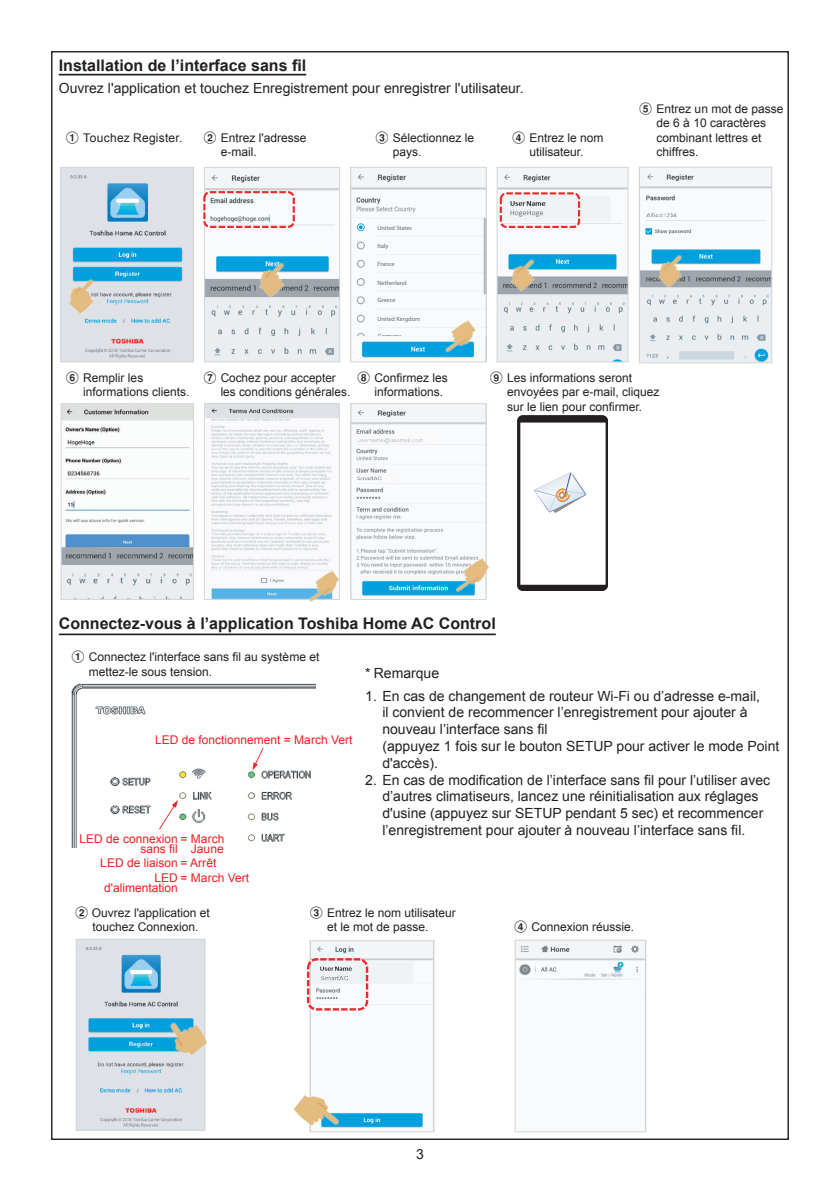
<style>
.page{position:relative;width:840px;height:1191px;background:#fff}
.page>*{position:absolute;margin:0;border:0;box-sizing:border-box;transform-origin:0 0}
.Caution{font:700 16px "Arial";color:#231f20}
.Caution-2{font:14px/16.8px "Arial";color:#231f20}
.Caution-3{font:12px/14.4px "Arial";color:#231f20}
.Caution-4{font:12px/10px "Arial";color:#ee1d23}
.Caution-5{font:12px "Arial";letter-spacing:.02em;color:#231f20}
.t1{font:6.2px "Myriad Pro";color:#636b6f}
.s1{font-family:"Circl Posi A"}
</style>
<div class="page">
<hr style="left:59px;top:74px;width:247px;height:1px;background:#231f20">
<img style="left:352px;top:405px;width:132px;height:192px">
<img style="left:356px;top:436px;width:80px;height:8px">
<img style="left:517px;top:416px;width:90px;height:175px">
<img style="left:533px;top:471px;width:52px;height:43px">
<img style="left:640px;top:169px;width:129px;height:192px">
<img style="left:640px;top:242px;width:60px;height:60px">
<img style="left:640px;top:258px;width:1px;height:30px">
<img style="left:642px;top:204px;width:82px;height:15px">
<img style="left:645px;top:212px;width:31px;height:6px">
<div style="left:638px;top:167px;width:133px;height:196px;border:1px solid #d1d6d8"></div>
<img style="left:206px;top:405px;width:132px;height:193px">
<div style="left:204px;top:403px;width:136px;height:197px;border:1px solid #d1d6d8"></div>
<div style="left:350px;top:403px;width:136px;height:197px;border:1px solid #d1d6d8"></div>
<img style="left:293px;top:556px;width:61px;height:46px">
<svg style="left:354px;top:573px;width:1px;height:27px"></svg>
<img style="left:356px;top:474px;width:39px;height:7px">
<img style="left:356px;top:476px;width:26px;height:5px">
<img style="left:356px;top:437px;width:67px;height:6px">
<img style="left:62px;top:169px;width:130px;height:191px">
<img style="left:62px;top:265px;width:52px;height:64px">
<img style="left:114px;top:280px;width:1px;height:32px">
<div style="left:60px;top:167px;width:134px;height:195px;border:1px solid #d1d6d8"></div>
<img style="left:352px;top:169px;width:132px;height:167px">
<div style="left:376px;top:331px;width:29px;height:10px;background:#f9fafb"></div>
<img style="left:356px;top:336px;width:73px;height:22px">
<img style="left:429px;top:305px;width:58px;height:58px">
<svg style="left:454px;top:305px;width:29px;height:1px"></svg>
<div style="left:350px;top:167px;width:136px;height:195px;border:1px solid #d1d6d8"></div>
<img style="left:206px;top:169px;width:132px;height:191px">
<img style="left:240px;top:248px;width:64px;height:65px">
<img style="left:304px;top:264px;width:1px;height:32px">
<img style="left:257px;top:313px;width:32px;height:1px">
<div style="left:204px;top:167px;width:136px;height:195px;border:1px solid #d1d6d8"></div>
<div style="left:203px;top:191px;width:92px;height:37px;border:2px dashed #ec2a2d;border-radius:6px"></div>
<img style="left:498px;top:169px;width:128px;height:191px">
<div style="left:499px;top:192px;width:80px;height:36px;border:2px dashed #ec2a2d;border-radius:6px"></div>
<img style="left:498px;top:246px;width:54px;height:59px">
<img style="left:552px;top:260px;width:1px;height:30px">
<img style="left:509px;top:305px;width:30px;height:1px">
<div style="left:496px;top:167px;width:132px;height:195px;border:1px solid #d1d6d8"></div>
<div style="left:376px;top:223px;width:38px;height:8px;background:#f9fafb"></div>
<div style="left:376px;top:241px;width:38px;height:8px;background:#f9fafb"></div>
<div style="left:376px;top:259px;width:38px;height:8px;background:#f9fafb"></div>
<div style="left:376px;top:278px;width:38px;height:8px;background:#f9fafb"></div>
<div style="left:376px;top:296px;width:38px;height:8px;background:#f9fafb"></div>
<div style="left:376px;top:314px;width:46px;height:8px;background:#f9fafb"></div>
<svg style="left:61px;top:403px;width:133px;height:197px"></svg>
<img style="left:440px;top:571px;width:47px;height:29px">
<img style="left:483px;top:542px;width:7px;height:29px">
<img style="left:440px;top:542px;width:43px;height:34px">
<hr style="left:59px;top:633px;width:436px;height:2px;background:#231f20">
<img style="left:72px;top:683px;width:243px;height:164px">
<svg style="left:180px;top:771px;width:6px;height:6px"></svg>
<svg style="left:252px;top:747px;width:11px;height:23px"></svg>
<svg style="left:159px;top:800px;width:19px;height:29px"></svg>
<img style="left:516px;top:941px;width:128px;height:56px">
<img style="left:311px;top:940px;width:124px;height:191px">
<img style="left:318px;top:972px;width:69px;height:12px">
<img style="left:319px;top:974px;width:29px;height:7px">
<div style="left:309px;top:940px;width:124px;height:192px;border:1px solid #d1d6d8"></div>
<div style="left:514px;top:939px;width:132px;height:193px;border:1px solid #d1d6d8"></div>
<img style="left:78px;top:940px;width:125px;height:188px">
<div style="left:76px;top:938px;width:129px;height:192px;border:1px solid #d1d6d8"></div>
<img style="left:150px;top:998px;width:47px;height:79px">
<img style="left:179px;top:1040px;width:28px;height:37px">
<img style="left:197px;top:998px;width:9px;height:42px">
<img style="left:354px;top:1084px;width:1px;height:40px">
<img style="left:308px;top:1070px;width:46px;height:70px">
<img style="left:293px;top:1095px;width:15px;height:19px">
<img style="left:273px;top:1114px;width:47px;height:26px">
<img style="left:273px;top:1114px;width:1px;height:22px">
<div style="left:307px;top:958px;width:61px;height:52px;border:2px dashed #ec2a2d;border-radius:8px"></div>
<svg style="left:553px;top:486px;width:18px;height:18px"></svg>
<p class="Caution" style="left:59px;top:54px;width:249px">Installation de l’interface sans fil</p>
<p class="Caution-2" style="left:59px;top:80px;width:466px">Ouvrez l'application et touchez Enregistrement pour enregistrer l'utilisateur.</p>
<p class="Caution-5" style="left:66px;top:129px;width:118px"><span class="s1">1</span> Touchez Register.</p>
<p class="Caution-3" style="left:220px;top:130px;width:87px;text-indent:-17px"><span class="s1">2</span> Entrez l'adresse e-mail.</p>
<p class="Caution-3" style="left:392px;top:130px;width:83px;text-indent:-17px"><span class="s1">3</span> Sélectionnez le pays.</p>
<p class="Caution-3" style="left:512px;top:130px;width:93px;text-align:center"><span class="s1">4</span> Entrez le nom utilisateur.</p>
<p class="t1" style="left:377px;top:224px;width:36px">United States</p>
<p class="t1" style="left:377px;top:242px;width:13px">Italy</p>
<p class="t1" style="left:377px;top:260px;width:19px">France</p>
<p class="t1" style="left:377px;top:279px;width:31px">Netherland</p>
<p class="t1" style="left:377px;top:296px;width:20px">Greece</p>
<p class="t1" style="left:377px;top:315px;width:44px">United Kingdom</p>
<p class="t1" style="left:377px;top:332px;width:25px">Germany</p>
<p class="Caution-3" style="left:656px;top:101px;width:128px;text-indent:-17px"><span class="s1">5</span> Entrez un mot de passe de 6 à 10 caractères combinant lettres et chiffres.</p>
<p class="Caution-3" style="left:83px;top:371px;width:108px;text-indent:-17px"><span class="s1">6</span> Remplir les informations clients.</p>
<p class="Caution-3" style="left:374px;top:371px;width:75px;text-indent:-17px"><span class="s1">8</span> Confirmez les informations.</p>
<p class="Caution-3" style="left:220px;top:371px;width:131px;text-indent:-17px"><span class="s1">7</span> Cochez pour accepter les conditions générales.</p>
<p class="Caution-3" style="left:507px;top:371px;width:154px;text-indent:-17px"><span class="s1">9</span> Les informations seront envoyées par e-mail, cliquez sur le lien pour confirmer.</p>
<p class="Caution" style="left:59px;top:613px;width:438px">Connectez-vous à l’application Toshiba Home AC Control</p>
<p class="Caution-3" style="left:89px;top:650px;width:232px;text-indent:-17px"><span class="s1">1</span> Connectez l'interface sans fil au système et mettez-le sous tension.</p>
<p class="Caution-2" style="left:365px;top:665px;width:75px">* Remarque</p>
<p class="Caution-2" style="left:382px;top:687px;width:379px;text-indent:-17px">1. En cas de changement de routeur Wi-Fi ou d’adresse e-mail, il convient de recommencer l’enregistrement pour ajouter à nouveau l’interface sans fil</p>
<p class="Caution-2" style="left:382px;top:738px;width:398px">(appuyez 1 fois sur le bouton SETUP pour activer le mode Point d'accès).</p>
<p class="Caution-2" style="left:382px;top:771px;width:389px;text-indent:-17px">2. En cas de modification de l’interface sans fil pour l’utiliser avec d’autres climatiseurs, lancez une réinitialisation aux réglages d'usine (appuyez sur SETUP pendant 5 sec) et recommencer l’enregistrement pour ajouter à nouveau l’interface sans fil.</p>
<p class="Caution-4" style="left:155px;top:734px;width:199px">LED de fonctionnement = March Vert</p>
<p class="Caution-4" style="left:140px;top:834px;width:85px;text-indent:-61px">LED de connexion = March sans fil</p>
<p class="Caution-4" style="left:191px;top:844px;width:34px">Jaune</p>
<p class="Caution-4" style="left:100px;top:858px;width:117px">LED de liaison = Arrêt</p>
<p class="Caution-4" style="left:104px;top:873px;width:146px;text-indent:50px">LED = March Vert d'alimentation</p>
<p class="Caution-3" style="left:75px;top:905px;width:136px;text-align:center"><span class="s1">2</span> Ouvrez l'application et touchez Connexion.</p>
<p class="Caution-3" style="left:327px;top:905px;width:130px;text-indent:-17px"><span class="s1">3</span> Entrez le nom utilisateur et le mot de passe.</p>
<p class="Caution-3" style="left:514px;top:919px;width:121px"><span class="s1">4</span> Connexion réussie.</p>
<p class="Caution-2" style="left:416px;top:1145px;width:9px">3</p>
</div>
